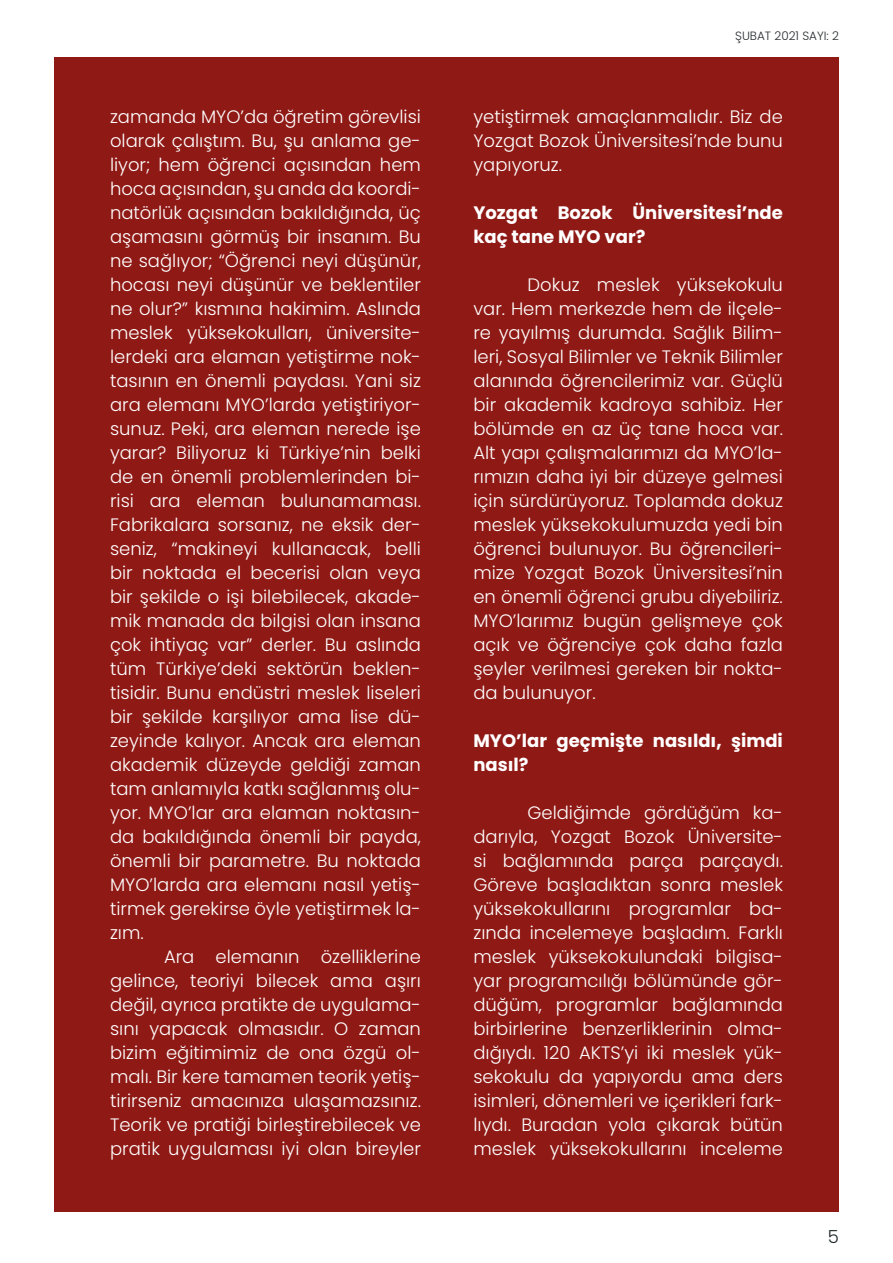
<style>
.page{position:relative;width:893px;height:1263px;background:#fff}
.page>*{position:absolute;margin:0;border:0;box-sizing:border-box;transform-origin:0 0}
.t1{font:300 18px/24px "Poppins";color:#fff;text-align:justify}
.t2{font:700 18px/24px "Poppins";color:#fff}
.t3{font:300 18px "Poppins";color:#1b2528}
.t4{font:300 12px "Poppins";color:#262c2d}
</style>
<div class="page">
<div style="left:54px;top:57px;width:785px;height:1155px;background:#8f1915"></div>
<p class="t1" style="left:110px;top:105px;width:312px">zamanda MYO’da öğretim görevlisi olarak çalıştım. Bu, şu anlama ge&shy;liyor; hem öğrenci açısından hem hoca açısından, şu anda da koordi&shy;natörlük açısından bakıldığında, üç aşamasını görmüş bir insanım. Bu ne sağlıyor; “Öğrenci neyi düşünür, hocası neyi düşünür ve beklentiler ne olur?” kısmına hakimim. Aslında meslek yüksekokulları, üniversite&shy;lerdeki ara elaman yetiştirme nok&shy;tasının en önemli paydası. Yani siz ara elemanı MYO’larda yetiştiriyor&shy;sunuz. Peki, ara eleman nerede işe yarar? Biliyoruz ki Türkiye’nin belki de en önemli problemlerinden bi&shy;risi ara eleman bulunamaması.<br>Fabrikalara sorsanız, ne eksik der&shy;seniz, “makineyi kullanacak, belli bir noktada el becerisi olan veya bir şekilde o işi bilebilecek, akade&shy;mik manada da bilgisi olan insana çok ihtiyaç var” derler. Bu aslında tüm Türkiye’deki sektörün beklen&shy;tisidir. Bunu endüstri meslek liseleri bir şekilde karşılıyor ama lise dü&shy;zeyinde kalıyor. Ancak ara eleman akademik düzeyde geldiği zaman tam anlamıyla katkı sağlanmış olu&shy;yor. MYO’lar ara elaman noktasın&shy;da bakıldığında önemli bir payda, önemli bir parametre. Bu noktada MYO’larda ara elemanı nasıl yetiş&shy;tirmek gerekirse öyle yetiştirmek la&shy;zım.</p>
<p class="t1" style="left:110px;top:945px;width:312px;text-indent:54px">Ara elemanın özelliklerine gelince, teoriyi bilecek ama aşırı değil, ayrıca pratikte de uygulama&shy;sını yapacak olmasıdır. O zaman bizim eğitimimiz de ona özgü ol&shy;malı. Bir kere tamamen teorik yetiş&shy;tirirseniz amacınıza ulaşamazsınız.<br>Teorik ve pratiği birleştirebilecek ve pratik uygulaması iyi olan bireyler</p>
<p class="t4" style="left:735px;top:29px;width:105px">ŞUBAT 2021 SAYI: 2</p>
<p class="t1" style="left:473px;top:105px;width:311px">yetiştirmek amaçlanmalıdır. Biz de Yozgat Bozok Üniversitesi’nde bunu yapıyoruz.</p>
<p class="t2" style="left:473px;top:201px;width:311px">Yozgat Bozok Üniversitesi’nde kaç tane MYO var?</p>
<p class="t1" style="left:473px;top:273px;width:311px;text-indent:54px">Dokuz meslek yüksekokulu var. Hem merkezde hem de ilçele&shy;re yayılmış durumda. Sağlık Bilim&shy;leri, Sosyal Bilimler ve Teknik Bilimler alanında öğrencilerimiz var. Güçlü bir akademik kadroya sahibiz. Her bölümde en az üç tane hoca var.<br>Alt yapı çalışmalarımızı da MYO’la&shy;rımızın daha iyi bir düzeye gelmesi için sürdürüyoruz. Toplamda dokuz meslek yüksekokulumuzda yedi bin öğrenci bulunuyor. Bu öğrencileri&shy;mize Yozgat Bozok Üniversitesi’nin en önemli öğrenci grubu diyebiliriz.<br>MYO’larımız bugün gelişmeye çok açık ve öğrenciye çok daha fazla şeyler verilmesi gereken bir nokta&shy;da bulunuyor.</p>
<p class="t2" style="left:473px;top:729px;width:311px">MYO’lar geçmişte nasıldı, şimdi nasıl?</p>
<p class="t1" style="left:473px;top:801px;width:311px;text-indent:54px">Geldiğimde gördüğüm ka&shy;darıyla, Yozgat Bozok Üniversite&shy;si bağlamında parça parçaydı.<br>Göreve başladıktan sonra meslek yüksekokullarını programlar ba&shy;zında incelemeye başladım. Farklı meslek yüksekokulundaki bilgisa&shy;yar programcılığı bölümünde gör&shy;düğüm, programlar bağlamında birbirlerine benzerliklerinin olma&shy;dığıydı. 120 AKTS’yi iki meslek yük&shy;sekokulu da yapıyordu ama ders isimleri, dönemleri ve içerikleri fark&shy;lıydı. Buradan yola çıkarak bütün meslek yüksekokullarını inceleme</p>
<p class="t3" style="left:828px;top:1226px;width:13px">5</p>
</div>
